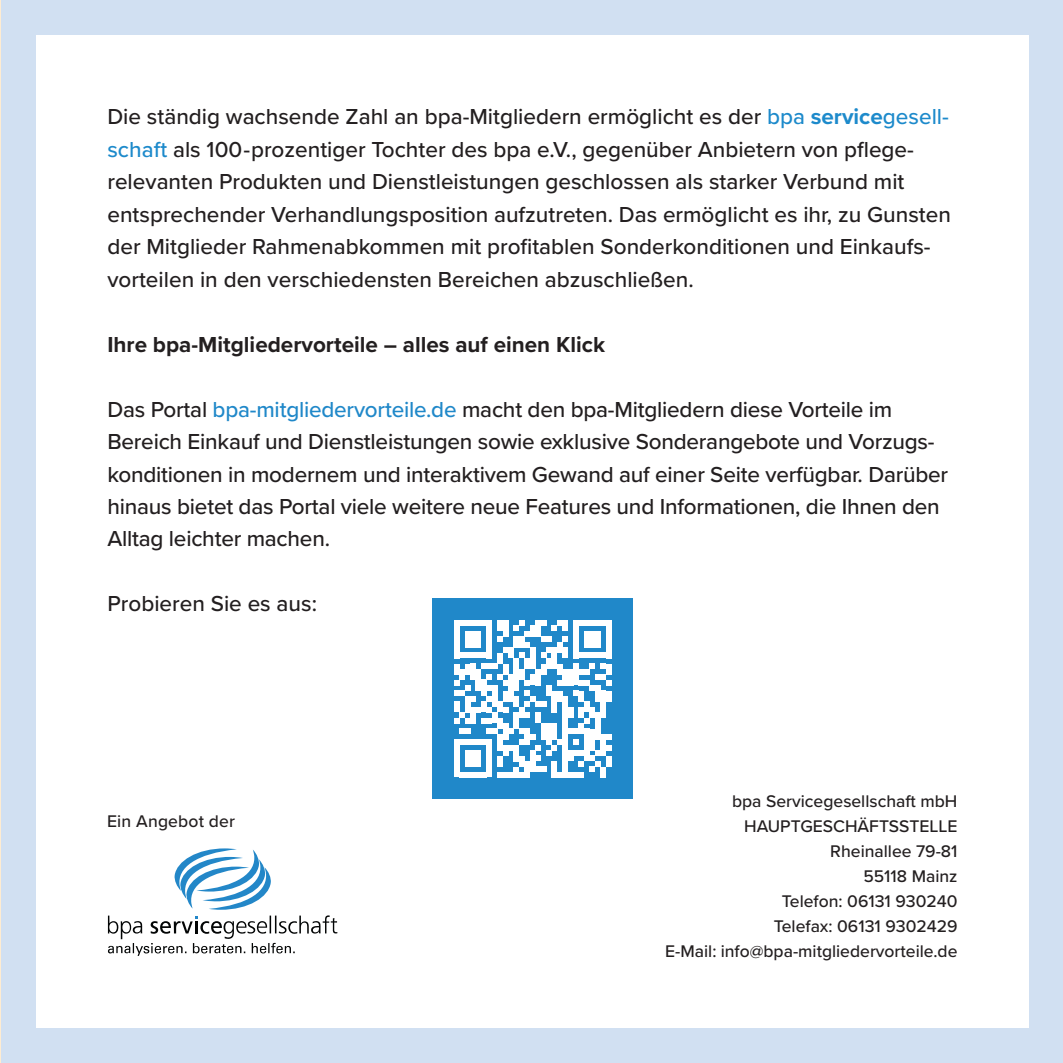
<style>
.page{position:relative;width:1063px;height:1063px;background:#fff}
.page>*{position:absolute;margin:0;border:0;box-sizing:border-box;transform-origin:0 0}
.t1{font:500 22.5px/32.5px "Proxima Nova";color:#231f20}
.t2{font:700 22.5px "Proxima Nova";color:#231f20}
.t3{font:500 17.5px/25px "Proxima Nova";color:#231f20;text-align:right}
.s1{color:#1d8acb}
.s2{font-weight:700;color:#1d8acb}
.s3{color:#2088c9}
</style>
<div class="page">
<div style="left:1px;top:0;width:1062px;height:1063px;background:linear-gradient(to right,#d1e0f2,#d1e0f2)"></div>
<hr style="left:0;top:0;width:1px;height:1063px;background:#feecd2">
<div style="left:36px;top:35px;width:992px;height:993px;background:#fff"></div>
<svg style="left:108px;top:848px;width:229px;height:108px"></svg>
<div style="left:432px;top:599px;width:201px;height:200px;background:#2088c9"></div>
<div style="left:454px;top:620px;width:6px;height:11px;background:#fff"></div>
<div style="left:454px;top:631px;width:6px;height:11px;background:#fff"></div>
<div style="left:454px;top:642px;width:6px;height:16px;background:#fff"></div>
<div style="left:454px;top:740px;width:6px;height:37px;background:#fff"></div>
<div style="left:465px;top:631px;width:5px;height:11px;background:#fff"></div>
<div style="left:470px;top:631px;width:6px;height:11px;background:#fff"></div>
<div style="left:476px;top:631px;width:5px;height:11px;background:#fff"></div>
<svg style="left:465px;top:642px;width:16px;height:5px"></svg>
<svg style="left:460px;top:620px;width:27px;height:6px"></svg>
<svg style="left:460px;top:653px;width:27px;height:5px"></svg>
<div style="left:487px;top:620px;width:5px;height:11px;background:#fff"></div>
<div style="left:487px;top:631px;width:5px;height:11px;background:#fff"></div>
<div style="left:487px;top:642px;width:5px;height:16px;background:#fff"></div>
<div style="left:497px;top:620px;width:6px;height:11px;background:#fff"></div>
<div style="left:497px;top:653px;width:6px;height:11px;background:#fff"></div>
<div style="left:497px;top:718px;width:6px;height:11px;background:#fff"></div>
<div style="left:503px;top:620px;width:5px;height:11px;background:#fff"></div>
<svg style="left:497px;top:631px;width:11px;height:22px"></svg>
<svg style="left:454px;top:664px;width:54px;height:59px"></svg>
<div style="left:503px;top:723px;width:5px;height:16px;background:#fff"></div>
<div style="left:508px;top:647px;width:6px;height:11px;background:#fff"></div>
<div style="left:508px;top:674px;width:6px;height:28px;background:#fff"></div>
<div style="left:514px;top:658px;width:5px;height:33px;background:#fff"></div>
<div style="left:514px;top:696px;width:5px;height:11px;background:#fff"></div>
<div style="left:514px;top:712px;width:5px;height:17px;background:#fff"></div>
<div style="left:519px;top:669px;width:6px;height:11px;background:#fff"></div>
<div style="left:519px;top:707px;width:6px;height:11px;background:#fff"></div>
<div style="left:525px;top:658px;width:5px;height:11px;background:#fff"></div>
<svg style="left:525px;top:680px;width:5px;height:5px"></svg>
<div style="left:530px;top:647px;width:5px;height:22px;background:#fff"></div>
<div style="left:530px;top:674px;width:5px;height:11px;background:#fff"></div>
<div style="left:535px;top:669px;width:6px;height:16px;background:#fff"></div>
<div style="left:535px;top:712px;width:6px;height:11px;background:#fff"></div>
<div style="left:541px;top:664px;width:5px;height:10px;background:#fff"></div>
<svg style="left:525px;top:691px;width:21px;height:27px"></svg>
<div style="left:541px;top:723px;width:5px;height:16px;background:#fff"></div>
<div style="left:546px;top:658px;width:6px;height:11px;background:#fff"></div>
<div style="left:546px;top:685px;width:6px;height:11px;background:#fff"></div>
<div style="left:546px;top:723px;width:6px;height:22px;background:#fff"></div>
<div style="left:552px;top:647px;width:5px;height:22px;background:#fff"></div>
<div style="left:552px;top:691px;width:5px;height:21px;background:#fff"></div>
<div style="left:552px;top:723px;width:5px;height:16px;background:#fff"></div>
<div style="left:557px;top:664px;width:6px;height:10px;background:#fff"></div>
<svg style="left:557px;top:680px;width:6px;height:5px"></svg>
<div style="left:557px;top:691px;width:6px;height:11px;background:#fff"></div>
<svg style="left:514px;top:620px;width:54px;height:38px"></svg>
<div style="left:563px;top:647px;width:5px;height:11px;background:#fff"></div>
<div style="left:563px;top:669px;width:5px;height:16px;background:#fff"></div>
<div style="left:563px;top:696px;width:5px;height:81px;background:#fff"></div>
<div style="left:568px;top:669px;width:5px;height:16px;background:#fff"></div>
<div style="left:568px;top:707px;width:5px;height:11px;background:#fff"></div>
<div style="left:573px;top:620px;width:6px;height:11px;background:#fff"></div>
<div style="left:573px;top:631px;width:6px;height:11px;background:#fff"></div>
<div style="left:573px;top:642px;width:6px;height:16px;background:#fff"></div>
<div style="left:579px;top:691px;width:5px;height:11px;background:#fff"></div>
<div style="left:579px;top:707px;width:5px;height:11px;background:#fff"></div>
<div style="left:579px;top:723px;width:5px;height:11px;background:#fff"></div>
<svg style="left:459px;top:729px;width:125px;height:48px"></svg>
<div style="left:584px;top:631px;width:6px;height:11px;background:#fff"></div>
<div style="left:584px;top:702px;width:6px;height:10px;background:#fff"></div>
<svg style="left:584px;top:718px;width:6px;height:5px"></svg>
<div style="left:584px;top:729px;width:6px;height:32px;background:#fff"></div>
<div style="left:590px;top:631px;width:5px;height:11px;background:#fff"></div>
<div style="left:590px;top:707px;width:5px;height:11px;background:#fff"></div>
<div style="left:590px;top:729px;width:5px;height:21px;background:#fff"></div>
<div style="left:595px;top:631px;width:5px;height:11px;background:#fff"></div>
<svg style="left:584px;top:642px;width:16px;height:5px"></svg>
<div style="left:595px;top:685px;width:5px;height:17px;background:#fff"></div>
<div style="left:595px;top:712px;width:5px;height:28px;background:#fff"></div>
<svg style="left:590px;top:750px;width:10px;height:22px"></svg>
<svg style="left:579px;top:620px;width:27px;height:6px"></svg>
<svg style="left:579px;top:653px;width:27px;height:5px"></svg>
<div style="left:600px;top:691px;width:6px;height:27px;background:#fff"></div>
<div style="left:600px;top:734px;width:6px;height:22px;background:#fff"></div>
<div style="left:600px;top:767px;width:6px;height:10px;background:#fff"></div>
<div style="left:606px;top:620px;width:5px;height:11px;background:#fff"></div>
<div style="left:606px;top:631px;width:5px;height:11px;background:#fff"></div>
<div style="left:606px;top:642px;width:5px;height:16px;background:#fff"></div>
<svg style="left:573px;top:664px;width:38px;height:32px"></svg>
<div style="left:606px;top:691px;width:5px;height:11px;background:#fff"></div>
<svg style="left:606px;top:734px;width:5px;height:16px"></svg>
<div style="left:606px;top:756px;width:5px;height:11px;background:#fff"></div>
<p class="t1" style="left:107px;top:100px;width:845px">Die ständig wachsende Zahl an bpa-Mitgliedern ermöglicht es der <span class="s1">bpa</span> <span class="s2">service</span><span class="s1">gesell&shy;schaft</span> als 100-prozentiger Tochter des bpa e.V., gegenüber Anbietern von pflege&shy;relevanten Produkten und Dienstleistungen geschlossen als starker Verbund mit entsprechender Verhandlungsposition aufzutreten. Das ermöglicht es ihr, zu Gunsten der Mitglieder Rahmenabkommen mit profitablen Sonderkonditionen und Einkaufs&shy;vorteilen in den verschiedensten Bereichen abzuschließen.</p>
<p class="t2" style="left:107px;top:327px;width:499px">Ihre bpa-Mitgliedervorteile – alles auf einen Klick</p>
<p class="t1" style="left:107px;top:392px;width:842px">Das Portal <span class="s3">bpa-mitgliedervorteile.de</span> macht den bpa-Mitgliedern diese Vorteile im Bereich Einkauf und Dienstleistungen sowie exklusive Sonderangebote und Vorzugs&shy;konditionen in modernem und interaktivem Gewand auf einer Seite verfügbar. Darüber hinaus bietet das Portal viele weitere neue Features und Informationen, die Ihnen den Alltag leichter machen.</p>
<p class="t1" style="left:107px;top:587px;width:211px">Probieren Sie es aus:</p>
<p class="t3" style="left:107px;top:808px;width:130px">Ein Angebot der</p>
<p class="t3" style="left:665px;top:788px;width:294px">bpa Servicegesellschaft mbH<br>HAUPTGESCHÄFTSSTELLE<br>Rheinallee 79-81<br>55118 Mainz<br>Telefon: 06131 930240<br>Telefax: 06131 9302429<br>E-Mail: info@bpa-mitgliedervorteile.de</p>
</div>
